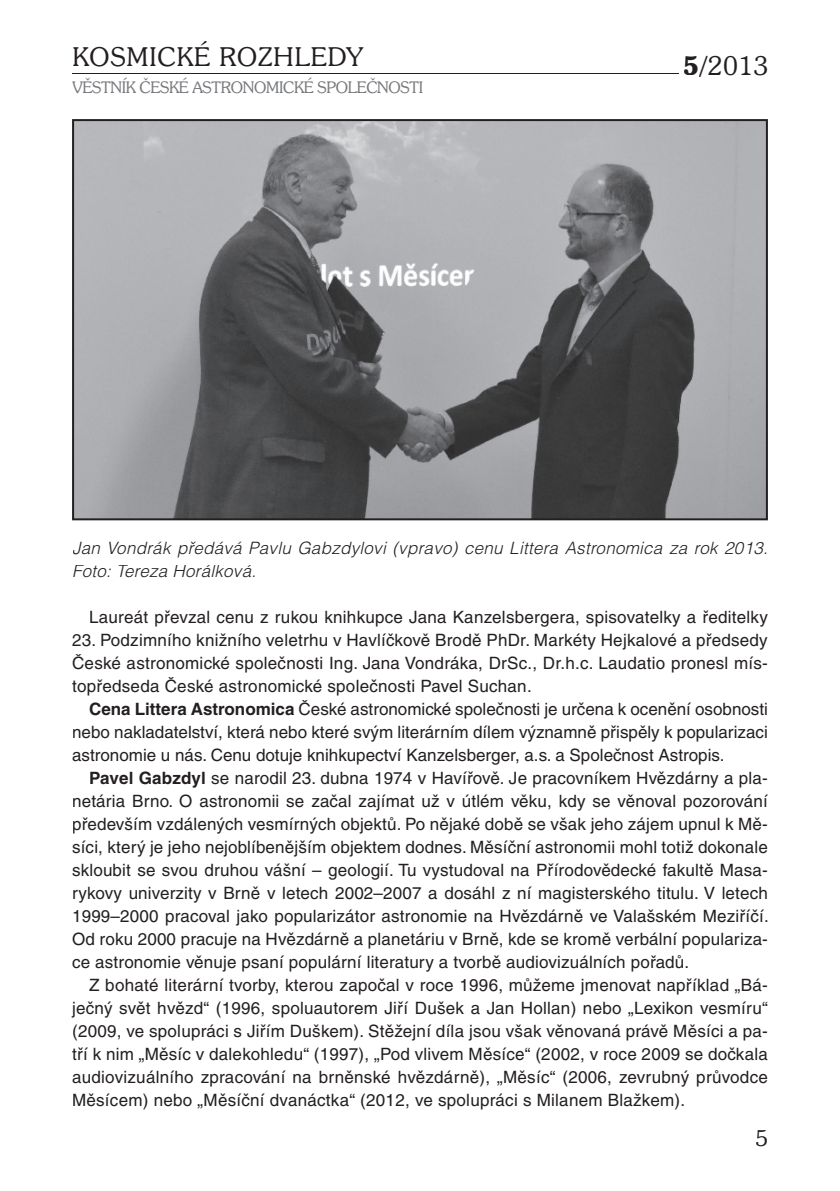
<style>
.page{position:relative;width:840px;height:1191px;background:#fff}
.page>*{position:absolute;margin:0;border:0;box-sizing:border-box;transform-origin:0 0}
.t1{font:300 26px "Souvenir IT Cby BTCE";letter-spacing:.04em;color:#231f20}
.t2{font:300 22px "Souvenir IT Cby BTCE";color:#231f20}
.t3{font:17px/23px "Helvetica CE";letter-spacing:.015em;color:#231f20;text-align:justify}
.t4{font:italic 300 17px/23px "Helvetica CE";letter-spacing:.015em;color:#231f20}
.t5{font:300 16px "Souvenir IT Cby BTCE";letter-spacing:-.02em;color:#76787b}
.s1{font-weight:600}
.s2{font-weight:700}
</style>
<div class="page">
<hr style="left:72px;top:73px;width:606px;height:1px;background:#231f20">
<svg style="left:72px;top:119px;width:695px;height:401px;background:#87888b"></svg>
<h1 class="t1" style="left:72px;top:40px;width:292px">KOSMICKÉ ROZHLEDY</h1>
<p class="t5" style="left:72px;top:77px;width:352px">VĚSTNÍK ČESKÉ ASTRONOMICKÉ SPOLEČNOSTI</p>
<h1 class="t1" style="left:682px;top:48px;width:87px"><span class="s1">5/</span>2013</h1>
<p class="t4" style="left:72px;top:537px;width:696px">Jan Vondrák předává Pavlu Gabzdylovi (vpravo) cenu Littera Astronomica za rok 2013.<br>Foto: Tereza Horálková.</p>
<p class="t3" style="left:89px;top:606px;width:680px">Laureát převzal cenu z rukou knihkupce Jana Kanzelsbergera, spisovatelky a ředitelky</p>
<p class="t3" style="left:72px;top:629px;width:697px">23. Podzimního knižního veletrhu v Havlíčkově Brodě PhDr. Markéty Hejkalové a předsedy České astronomické společnosti Ing. Jana Vondráka, DrSc., Dr.h.c. Laudatio pronesl mís&shy;topředseda České astronomické společnosti Pavel Suchan.</p>
<p class="t3" style="left:72px;top:697px;width:697px;text-indent:17px"><span class="s2">Cena Littera Astronomica</span> České astronomické společnosti je určena k ocenění osobnosti nebo nakladatelství, která nebo které svým literárním dílem významně přispěly k popularizaci astronomie u nás. Cenu dotuje knihkupectví Kanzelsberger, a.s. a Společnost Astropis.</p>
<p class="t3" style="left:72px;top:766px;width:698px;text-indent:17px"><span class="s2">Pavel Gabzdyl</span> se narodil 23. dubna 1974 v Havířově. Je pracovníkem Hvězdárny a pla&shy;netária Brno. O astronomii se začal zajímat už v útlém věku, kdy se věnoval pozorování především vzdálených vesmírných objektů. Po nějaké době se však jeho zájem upnul k Mě&shy;síci, který je jeho nejoblíbenějším objektem dodnes. Měsíční astronomii mohl totiž dokonale skloubit se svou druhou vášní – geologií. Tu vystudoval na Přírodovědecké fakultě Masa&shy;rykovy univerzity v Brně v letech 2002–2007 a dosáhl z ní magisterského titulu. V letech 1999–2000 pracoval jako popularizátor astronomie na Hvězdárně ve Valašském Meziříčí.<br>Od roku 2000 pracuje na Hvězdárně a planetáriu v Brně, kde se kromě verbální populariza&shy;ce astronomie věnuje psaní populární literatury a tvorbě audiovizuálních pořadů.</p>
<p class="t3" style="left:72px;top:973px;width:697px;text-indent:17px">Z bohaté literární tvorby, kterou započal v roce 1996, můžeme jmenovat například „Bá&shy;ječný svět hvězd“ (1996, spoluautorem Jiří Dušek a Jan Hollan) nebo „Lexikon vesmíru“ (2009, ve spolupráci s Jiřím Duškem). Stěžejní díla jsou však věnovaná právě Měsíci a pa&shy;tří k nim „Měsíc v dalekohledu“ (1997), „Pod vlivem Měsíce“ (2002, v roce 2009 se dočkala audiovizuálního zpracování na brněnské hvězdárně), „Měsíc“ (2006, zevrubný průvodce Měsícem) nebo „Měsíční dvanáctka“ (2012, ve spolupráci s Milanem Blažkem).</p>
<p class="t2" style="left:755px;top:1124px;width:14px">5</p>
</div>
